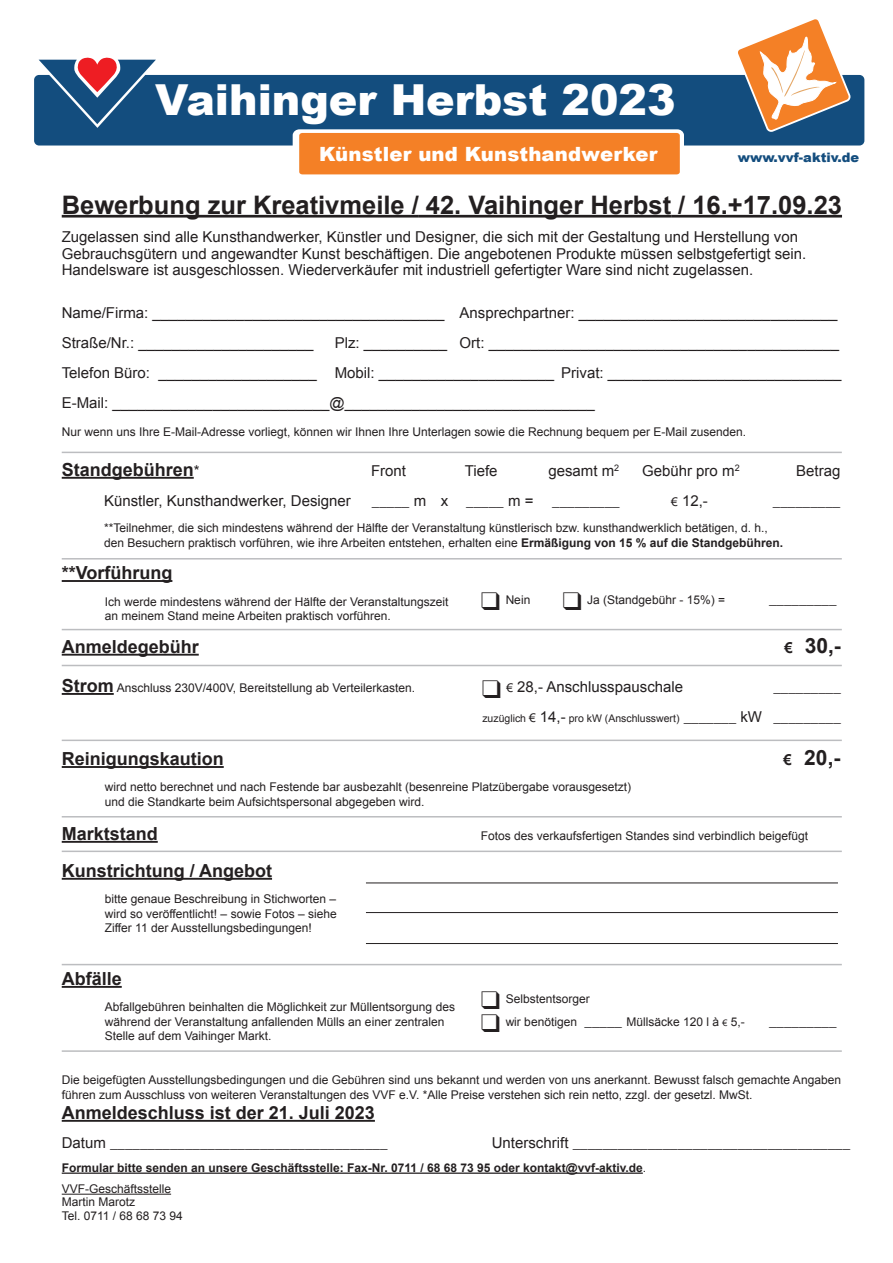
<style>
.page{position:relative;width:893px;height:1263px;background:#fff}
.page>*{position:absolute;margin:0;border:0;box-sizing:border-box;transform-origin:0 0}
.t1{font:900 42.75px "Arial";color:#fff}
.t2{font:700 25.5px "Arial";color:#231f20}
.t3{font:700 21px "Arial";color:#231f20}
.t4{font:900 19.65px "Arial";letter-spacing:.01em;color:#fff}
.t5{font:700 18px "Arial";color:#231f20}
.t6{font:15px/30px "Arial";color:#231f20}
.t7{font:15px "Rotis Semi Serif";color:#231f20}
.t8{font:900 13.05px "Arial";color:#134d7e}
.t9{font:12px/14.4px "Arial";color:#231f20}
.t10{font:700 12px/21px "Arial";color:#231f20}
.t11{font:10.5px "Arial";color:#231f20}
.s1{font-weight:400;font-size:15px}
.s2{font-family:"Arial"}
.s3{font-size:12px}
.s4{font-weight:700}
.s5{font-size:15px}
.s6{font-weight:700;font-size:18px}
.s7{font-family:"Rotis Semi Serif";font-size:15px}
.s8{font-size:9px}
.s9{font-weight:400}
</style>
<div class="page">
<hr style="left:62px;top:215px;width:357px;height:3px;background:#231f20">
<hr style="left:419px;top:215px;width:252px;height:3px;background:#231f20">
<hr style="left:671px;top:215px;width:171px;height:3px;background:#231f20">
<hr style="left:62px;top:477px;width:132px;height:2px;background:#231f20">
<hr style="left:62px;top:654px;width:137px;height:2px;background:#231f20">
<div style="left:34px;top:75px;width:830px;height:71px;background:#134d7e"></div>
<svg style="left:39px;top:57px;width:117px;height:67px;background:#4d6186"></svg>
<svg style="left:735px;top:19px;width:117px;height:115px"></svg>
<svg style="left:289px;top:126px;width:399px;height:49px;background:#e48b46"></svg>
<hr style="left:62px;top:452px;width:780px;height:1px;background:#bcbdc0">
<hr style="left:62px;top:693px;width:52px;height:2px;background:#231f20">
<hr style="left:62px;top:665px;width:780px;height:1px;background:#bcbdc0">
<hr style="left:62px;top:986px;width:60px;height:2px;background:#231f20">
<hr style="left:62px;top:964px;width:780px;height:1px;background:#bcbdc0">
<hr style="left:62px;top:1050px;width:780px;height:2px;background:#bcbdc0">
<hr style="left:62px;top:558px;width:780px;height:1px;background:#bcbdc0">
<hr style="left:62px;top:841px;width:96px;height:2px;background:#231f20">
<hr style="left:62px;top:850px;width:780px;height:2px;background:#bcbdc0">
<hr style="left:62px;top:878px;width:210px;height:2px;background:#231f20">
<hr style="left:62px;top:816px;width:780px;height:1px;background:#bcbdc0">
<hr style="left:62px;top:766px;width:162px;height:2px;background:#231f20">
<hr style="left:62px;top:740px;width:780px;height:1px;background:#bcbdc0">
<hr style="left:366px;top:882px;width:472px;height:1px;background:#231f20">
<hr style="left:366px;top:912px;width:472px;height:1px;background:#231f20">
<hr style="left:366px;top:943px;width:472px;height:1px;background:#231f20">
<hr style="left:62px;top:580px;width:110px;height:2px;background:#231f20">
<hr style="left:62px;top:629px;width:780px;height:1px;background:#bcbdc0">
<hr style="left:62px;top:1120px;width:313px;height:2px;background:#231f20">
<hr style="left:62px;top:1172px;width:581px;height:2px;background:#231f20">
<hr style="left:62px;top:1194px;width:109px;height:1px;background:#231f20">
<h1 class="t1" style="left:155px;top:69px;width:522px">Vaihinger Herbst 2023</h1>
<h3 class="t4" style="left:319px;top:140px;width:340px">Künstler und Kunsthandwerker</h3>
<p class="t8" style="left:738px;top:148px;width:123px">www.vvf-aktiv.de</p>
<h2 class="t2" style="left:62px;top:188px;width:782px">Bewerbung zur Kreativmeile / 42. Vaihinger Herbst / 16.+17.09.23</h2>
<p class="t6" style="left:62px;top:229px;width:746px;line-height:16.5px">Zugelassen sind alle Kunsthandwerker, Künstler und Designer, die sich mit der Gestaltung und Herstellung von<br>Gebrauchsgütern und angewandter Kunst beschäftigen. Die angebotenen Produkte müssen selbstgefertigt sein.<br>Handelsware ist ausgeschlossen. Wiederverkäufer mit industriell gefertigter Ware sind nicht zugelassen.</p>
<p class="t6" style="left:62px;top:298px;width:777px">Name/Firma: ___________________________________ Ansprechpartner: _______________________________<br>Straße/Nr.: _____________________</p>
<p class="t6" style="left:62px;top:328px;width:781px;text-indent:273px">Plz: __________ Ort: __________________________________________<br>Telefon Büro: ___________________ Mobil: _____________________ Privat: ____________________________<br>E-Mail: __________________________@______________________________</p>
<p class="t9" style="left:62px;top:425px;width:686px">Nur wenn uns Ihre E-Mail-Adresse vorliegt, können wir Ihnen Ihre Unterlagen sowie die Rechnung bequem per E-Mail zusenden.</p>
<h3 class="t5" style="left:62px;top:458px;width:139px">Standgebühren<span class="s1">*</span></h3>
<p class="t6" style="left:371px;top:456px;width:37px">Front</p>
<p class="t6" style="left:465px;top:456px;width:34px">Tiefe</p>
<p class="t6" style="left:548px;top:456px;width:72px">gesamt m<sup>2</sup></p>
<p class="t6" style="left:642px;top:456px;width:99px">Gebühr pro m<sup>2</sup></p>
<p class="t6" style="left:796px;top:456px;width:46px">Betrag</p>
<p class="t6" style="left:104px;top:486px;width:248px">Künstler, Kunsthandwerker, Designer</p>
<p class="t7" style="left:372px;top:492px;width:249px">_____ <span class="s2">m x</span> _____ <span class="s2">m =</span> _________</p>
<p class="t6" style="left:671px;top:486px;width:38px"><span class="s3">€</span> 12,-</p>
<p class="t7" style="left:773px;top:492px;width:69px">_________</p>
<p class="t9" style="left:104px;top:521px;width:680px">**Teilnehmer, die sich mindestens während der Hälfte der Veranstaltung künstlerisch bzw. kunsthandwerklich betätigen, d. h., den Besuchern praktisch vorführen, wie ihre Arbeiten entstehen, erhalten eine <span class="s4">Ermäßigung von 15 % auf die Standgebühren.</span></p>
<h3 class="t5" style="left:62px;top:561px;width:112px">**Vorführung</h3>
<p class="t9" style="left:105px;top:594px;width:345px">Ich werde mindestens während der Hälfte der Veranstaltungszeit an meinem Stand meine Arbeiten praktisch vorführen.</p>
<p class="t9" style="left:506px;top:592px;width:26px">Nein</p>
<p class="t9" style="left:587px;top:592px;width:139px">Ja (Standgebühr - 15%) =</p>
<p class="t7" style="left:769px;top:590px;width:69px">_________</p>
<h3 class="t5" style="left:62px;top:634px;width:139px">Anmeldegebühr</h3>
<h3 class="t3" style="left:784px;top:631px;width:58px"><span class="s5">€</span> 30,-</h3>
<p class="t9" style="left:62px;top:681px;width:355px"><span class="s6">Strom</span> Anschluss 230V/400V, Bereitstellung ab Verteilerkasten.</p>
<p class="t6" style="left:506px;top:672px;width:178px"><span class="s3">€</span> 28,- Anschlusspauschale</p>
<p class="t7" style="left:773px;top:678px;width:69px">_________</p>
<p class="t11" style="left:482px;top:711px;width:360px">zuzüglich <span class="s3">€</span> <span class="s5">14,-</span> pro kW (Anschlusswert) <span class="s7">_______</span> <span class="s5">kW</span> <span class="s7">_________</span></p>
<h3 class="t5" style="left:62px;top:747px;width:164px">Reinigungskaution</h3>
<h3 class="t3" style="left:784px;top:744px;width:58px"><span class="s5">€</span> 20,-</h3>
<p class="t9" style="left:105px;top:780px;width:528px">wird netto berechnet und nach Festende bar ausbezahlt (besenreine Platzübergabe vorausgesetzt) und die Standkarte beim Aufsichtspersonal abgegeben wird.</p>
<h3 class="t5" style="left:62px;top:822px;width:98px">Marktstand</h3>
<p class="t9" style="left:481px;top:829px;width:329px">Fotos des verkaufsfertigen Standes sind verbindlich beigefügt</p>
<h3 class="t5" style="left:62px;top:858px;width:212px">Kunstrichtung / Angebot</h3>
<p class="t9" style="left:105px;top:892px;width:233px;text-align:justify">bitte genaue Beschreibung in Stichworten – wird so veröffentlicht! – sowie Fotos – siehe Ziffer 11 der Ausstellungsbedingungen!</p>
<h3 class="t5" style="left:62px;top:967px;width:62px">Abfälle</h3>
<p class="t9" style="left:105px;top:1000px;width:352px">Abfallgebühren beinhalten die Möglichkeit zur Müllentsorgung des während der Veranstaltung anfallenden Mülls an einer zentralen<br>Stelle auf dem Vaihinger Markt.</p>
<p class="t9" style="left:506px;top:987px;width:241px;line-height:23px">Selbstentsorger<br>wir benötigen <span class="s7">_____</span> Müllsäcke 120 l à <span class="s8">€</span> 5,-</p>
<p class="t7" style="left:769px;top:1012px;width:69px">_________</p>
<p class="t9" style="left:62px;top:1073px;width:781px;line-height:15px">Die beigefügten Ausstellungsbedingungen und die Gebühren sind uns bekannt und werden von uns anerkannt. Bewusst falsch gemachte Angaben führen zum Ausschluss von weiteren Veranstaltungen des VVF e.V. *Alle Preise verstehen sich rein netto, zzgl. der gesetzl. MwSt.</p>
<h3 class="t5" style="left:62px;top:1100px;width:315px">Anmeldeschluss ist der 21. Juli 2023</h3>
<p class="t7" style="left:62px;top:1134px;width:327px"><span class="s2">Datum</span> _____________________________________</p>
<p class="t7" style="left:492px;top:1134px;width:360px"><span class="s2">Unterschrift</span> _____________________________________</p>
<p class="t10" style="left:62px;top:1157px;width:586px">Formular bitte senden an unsere Geschäftsstelle: Fax-Nr. 0711 / 68 68 73 95 oder kontakt@vvf-aktiv.de<span class="s9">.<br>VVF-Geschäftsstelle</span></p>
<p class="t9" style="left:62px;top:1195px;width:123px;line-height:13.5px">Martin Marotz<br>Tel. 0711 / 68 68 73 94</p>
</div>
